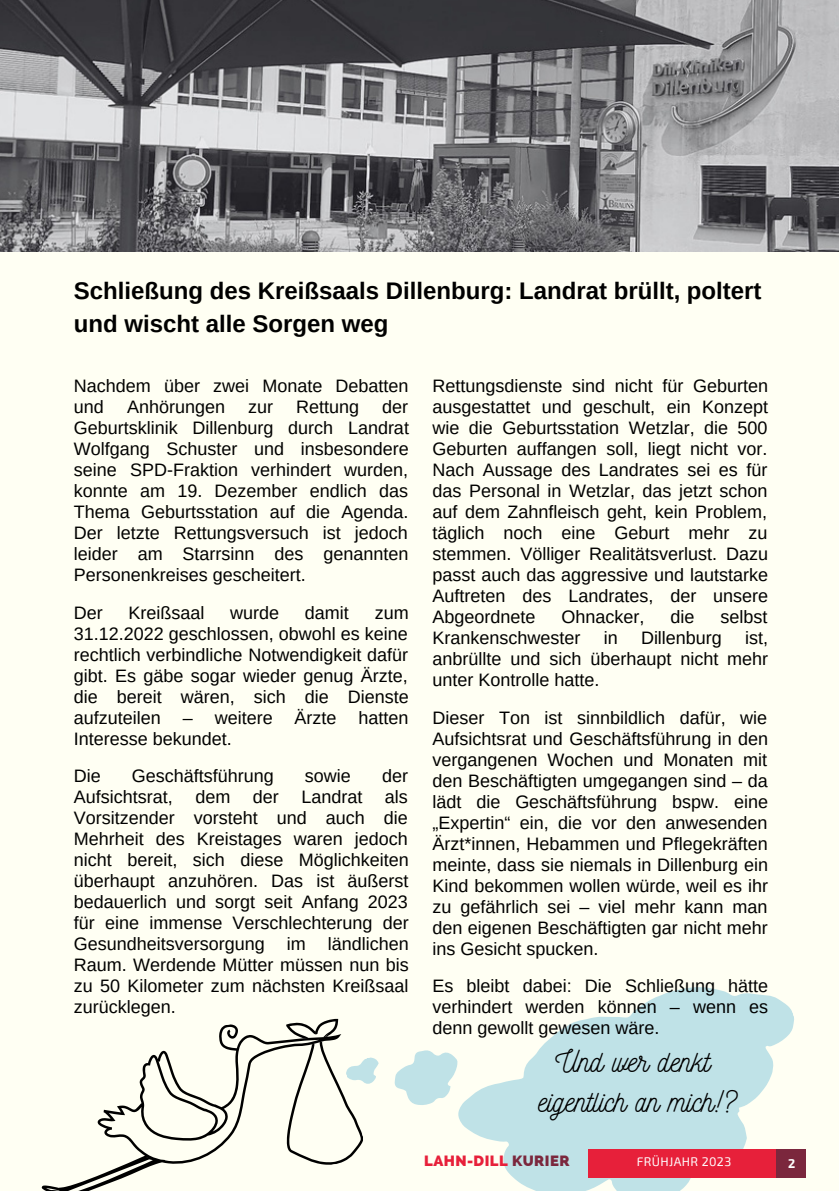
<style>
.page{position:relative;width:839px;height:1191px;background:#fff}
.page>*{position:absolute;margin:0;border:0;box-sizing:border-box;transform-origin:0 0}
.t1{font:30px/40.4px "Nickainley";color:#000;text-align:center}
.t2{font:700 24px/33px "Arimo";color:#000}
.t3{font:18px/21px "Arimo";color:#000;text-align:justify}
.t4{font:800 14.8px "Raleway";letter-spacing:.03em;color:#e7203a}
.t5{font:12.4px "Exo 2";letter-spacing:.03em;color:#fff}
.t6{font:700 12.4px "Exo 2";color:#fff}
.s1{color:#7b273d}
</style>
<div class="page">
<svg style="left:441px;top:960px;width:392px;height:231px;fill:#bfe2e7"></svg>
<div style="left:775px;top:1149px;width:30px;height:29px;background:#7b273d"></div>
<div style="left:588px;top:1149px;width:188px;height:29px;background:#e7203a"></div>
<img style="left:0;top:0;width:838px;height:252px">
<svg style="left:359px;top:1016px;width:108px;height:155px"></svg>
<svg style="left:11px;top:1008px;width:348px;height:183px;fill:#fffff3"></svg>
<h2 class="t2" style="left:74px;top:274px;width:689px">Schließung des Kreißsaals Dillenburg: Landrat brüllt, poltert und wischt alle Sorgen weg</h2>
<p class="t3" style="left:74px;top:375px;width:336px">Nachdem über zwei Monate Debatten und</p>
<p class="t3" style="left:74px;top:396px;width:336px;text-indent:308px">der Geburtsklinik Dillenburg durch Landrat Wolfgang Schuster und insbesondere seine SPD-Fraktion verhindert wurden, konnte am 19. Dezember endlich das Thema Geburtsstation auf die Agenda.<br>Der letzte Rettungsversuch ist jedoch leider am Starrsinn des genannten Personenkreises gescheitert.</p>
<p class="t3" style="left:74px;top:602px;width:30px">Der</p>
<p class="t3" style="left:129px;top:602px;width:77px">Kreißsaal</p>
<p class="t3" style="left:230px;top:602px;width:50px">wurde</p>
<p class="t3" style="left:305px;top:602px;width:45px">damit</p>
<p class="t3" style="left:127px;top:396px;width:99px">Anhörungen</p>
<p class="t3" style="left:248px;top:396px;width:26px">zur</p>
<p class="t3" style="left:296px;top:396px;width:64px">Rettung</p>
<p class="t3" style="left:74px;top:602px;width:336px;text-indent:301px">zum 31.12.2022 geschlossen, obwohl es keine rechtlich verbindliche Notwendigkeit dafür gibt. Es gäbe sogar wieder genug Ärzte, die bereit wären, sich die Dienste aufzuteilen – weitere Ärzte hatten Interesse bekundet.</p>
<p class="t3" style="left:74px;top:765px;width:28px">Die</p>
<p class="t3" style="left:132px;top:765px;width:143px">Geschäftsführung</p>
<p class="t3" style="left:305px;top:765px;width:47px">sowie</p>
<p class="t3" style="left:382px;top:765px;width:27px">der</p>
<p class="t3" style="left:74px;top:786px;width:100px">Aufsichtsrat,</p>
<p class="t3" style="left:195px;top:786px;width:85px">dem der</p>
<p class="t3" style="left:301px;top:786px;width:62px">Landrat</p>
<p class="t3" style="left:74px;top:786px;width:336px;text-indent:311px">als Vorsitzender vorsteht und auch die Mehrheit des Kreistages waren jedoch nicht bereit, sich diese Möglichkeiten überhaupt anzuhören. Das ist äußerst bedauerlich und sorgt seit Anfang 2023 für eine immense Verschlechterung der Gesundheitsversorgung im ländlichen Raum. Werdende Mütter müssen nun bis zu 50 Kilometer zum nächsten Kreißsaal zurücklegen.</p>
<p class="t3" style="left:432px;top:375px;width:337px">Rettungsdienste sind nicht für Geburten ausgestattet und geschult, ein Konzept wie die Geburtsstation Wetzlar, die 500<br>Geburten auffangen soll, liegt nicht vor.<br>Nach Aussage des Landrates sei es für das Personal in Wetzlar, das jetzt schon auf dem Zahnfleisch geht, kein Problem, täglich noch eine Geburt mehr zu stemmen. Völliger Realitätsverlust. Dazu passt auch das aggressive und lautstarke Auftreten des Landrates, der unsere Abgeordnete</p>
<p class="t3" style="left:561px;top:606px;width:84px">Ohnacker,</p>
<p class="t3" style="left:670px;top:606px;width:25px">die</p>
<p class="t3" style="left:720px;top:606px;width:48px">selbst</p>
<p class="t3" style="left:432px;top:627px;width:149px">Krankenschwester</p>
<p class="t3" style="left:603px;top:627px;width:15px">in</p>
<p class="t3" style="left:641px;top:627px;width:82px">Dillenburg</p>
<p class="t3" style="left:432px;top:627px;width:337px;text-indent:313px">ist, anbrüllte und sich überhaupt nicht mehr unter Kontrolle hatte.</p>
<p class="t3" style="left:432px;top:707px;width:337px">Dieser Ton ist sinnbildlich dafür, wie Aufsichtsrat und Geschäftsführung in den vergangenen Wochen und Monaten mit den Beschäftigten umgegangen sind – da lädt die Geschäftsführung bspw. eine „Expertin“ ein, die vor den anwesenden Ärzt*innen, Hebammen und Pflegekräften meinte, dass sie niemals in Dillenburg ein Kind bekommen wollen würde, weil es ihr zu gefährlich sei – viel mehr kann man den eigenen Beschäftigten gar nicht mehr ins Gesicht spucken.</p>
<p class="t3" style="left:432px;top:975px;width:337px">Es bleibt dabei: Die Schließung hätte verhindert werden können – wenn es denn gewollt gewesen wäre.</p>
<h1 class="t1" style="left:538px;top:1039px;width:200px">Und wer denkt eigentlich an mich!?</h1>
<p class="t4" style="left:424px;top:1152px;width:147px">LAHN-DILL <span class="s1">KURIER</span></p>
<p class="t5" style="left:636px;top:1154px;width:96px">FRÜHJAHR 2023</p>
<p class="t6" style="left:788px;top:1156px;width:9px">2</p>
</div>
